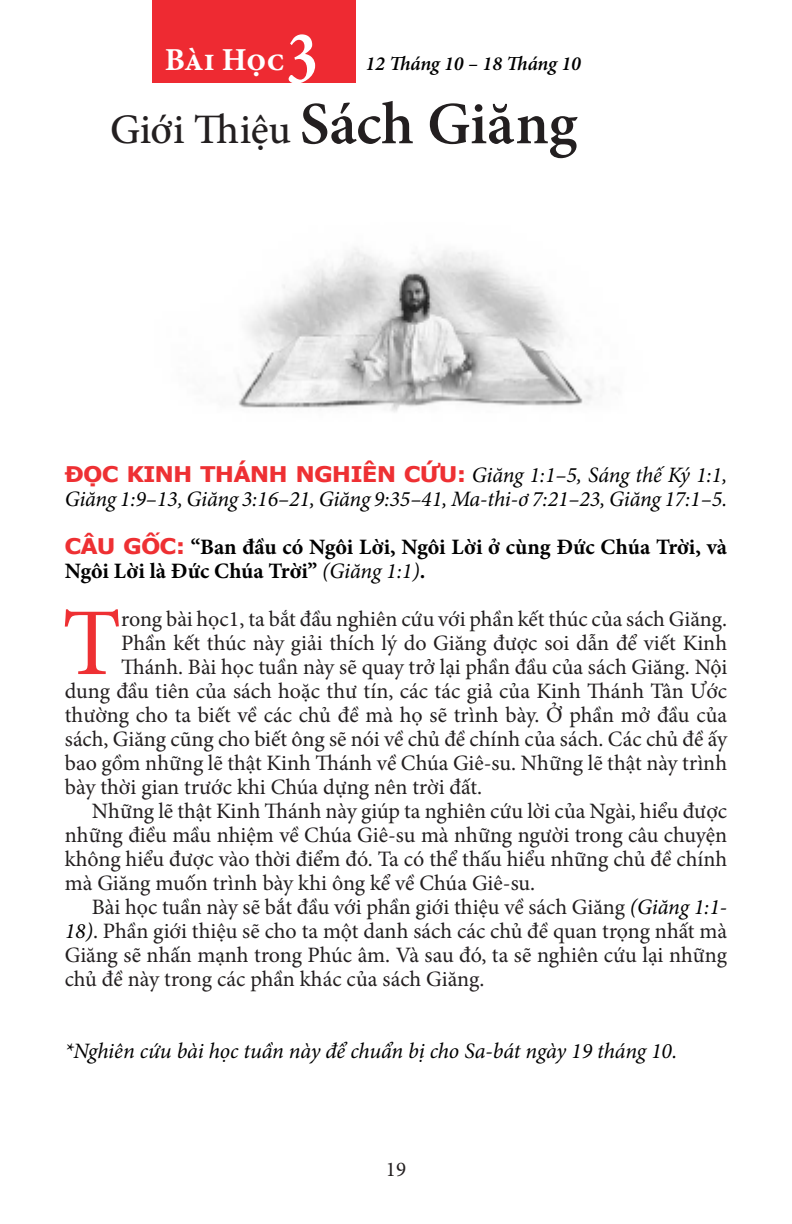
<style>
.page{position:relative;width:792px;height:1224px;background:#fff}
.page>*{position:absolute;margin:0;border:0;box-sizing:border-box;transform-origin:0 0}
.FirstLineBody-TNHV{font:95.8px "Minion Pro";color:#ee3033}
.LessonNumber-TNHV{font:600 80px "Minion Pro";color:#fff;scale:.9 1}
.Titile{font:500 42px "Minion Pro";letter-spacing:-.01em;color:#231f20}
.t1{font:700 32px "Minion Pro";letter-spacing:-.01em;color:#fff}
.FirstLineBody-TNHV-2{font:22px "Minion Pro";color:#231f20}
.BodyText-TNHV{font:22px/24px "Minion Pro";color:#231f20;text-align:justify}
.NO_INDENT_BodyText-T{font:italic 22px/24px "Minion Pro";letter-spacing:-.01em;color:#000}
.t2{font:700 22px/24px "Minion Pro";color:#000}
.t3{font:21px "Minion Pro";color:#231f20}
.LessonDate-TNHV{font:italic 600 20px "Minion Pro";letter-spacing:-.005em;color:#000}
.s1{font-weight:600;font-size:60px}
.s2{font-family:"Tahoma";font-weight:700;font-style:normal;font-size:21.6px;color:#ee3033}
.s3{font-family:"Tahoma";font-size:21.6px;color:#ee3033}
.s4{font-weight:400;font-style:italic}
.s5{font-style:italic;color:#000}
</style>
<div class="page">
<div style="left:152px;top:0;width:204px;height:83px;background:#ee2a32"></div>
<img style="left:238px;top:248px;width:355px;height:164px">
<p class="LessonNumber-TNHV" style="left:285px;top:-10px;width:42px">3</p>
<h3 class="t1" style="left:165px;top:37px;width:121px">Bài Học</h3>
<p class="LessonDate-TNHV" style="left:365px;top:50px;width:217px">12 Tháng 10 – 18 Tháng 10</p>
<p class="Titile" style="left:110px;top:101px;width:469px">Giới Thiệu <span class="s1">Sách Giăng</span></p>
<p class="NO_INDENT_BodyText-T" style="left:65px;top:463px;width:664px"><span class="s2">ĐỌC KINH THÁNH NGHIÊN CỨU:</span> Giăng 1:1–5, Sáng thế Ký 1:1,<br>Giăng 1:9–13, Giăng 3:16–21, Giăng 9:35–41, Ma-thi-ơ 7:21–23, Giăng 17:1–5.</p>
<p class="t2" style="left:65px;top:535px;width:664px"><span class="s3">CÂU GỐC:</span> “Ban đầu có Ngôi Lời, Ngôi Lời ở cùng Đức Chúa Trời, và<br>Ngôi Lời là Đức Chúa Trời” <span class="s4">(Giăng 1:1)</span>.</p>
<p class="FirstLineBody-TNHV" style="left:62px;top:579px;width:61px">T</p>
<p class="FirstLineBody-TNHV-2" style="left:121px;top:604px;width:607px">rong bài học1, ta bắt đầu nghiên cứu với phần kết thúc của sách Giăng.</p>
<p class="FirstLineBody-TNHV-2" style="left:121px;top:628px;width:607px">Phần kết thúc này giải thích lý do Giăng được soi dẫn để viết Kinh</p>
<p class="FirstLineBody-TNHV-2" style="left:121px;top:652px;width:608px">Thánh. Bài học tuần này sẽ quay trở lại phần đầu của sách Giăng. Nội</p>
<p class="FirstLineBody-TNHV-2" style="left:65px;top:676px;width:664px">dung đầu tiên của sách hoặc thư tín, các tác giả của Kinh Thánh Tân Ước</p>
<p class="FirstLineBody-TNHV-2" style="left:65px;top:700px;width:664px">thường cho ta biết về các chủ đề mà họ sẽ trình bày. Ở phần mở đầu của</p>
<p class="FirstLineBody-TNHV-2" style="left:65px;top:724px;width:664px">sách, Giăng cũng cho biết ông sẽ nói về chủ đề chính của sách. Các chủ đề ấy</p>
<p class="FirstLineBody-TNHV-2" style="left:65px;top:748px;width:664px">bao gồm những lẽ thật Kinh Thánh về Chúa Giê-su. Những lẽ thật này trình</p>
<p class="FirstLineBody-TNHV-2" style="left:65px;top:772px;width:419px">bày thời gian trước khi Chúa dựng nên trời đất.</p>
<p class="BodyText-TNHV" style="left:65px;top:799px;width:664px;text-indent:27px">Những lẽ thật Kinh Thánh này giúp ta nghiên cứu lời của Ngài, hiểu được những điều mầu nhiệm về Chúa Giê-su mà những người trong câu chuyện không hiểu được vào thời điểm đó. Ta có thể thấu hiểu những chủ đề chính mà Giăng muốn trình bày khi ông kể về Chúa Giê-su.</p>
<p class="BodyText-TNHV" style="left:65px;top:895px;width:664px;text-indent:27px">Bài học tuần này sẽ bắt đầu với phần giới thiệu về sách Giăng <span class="s5">(Giăng 1:1- 18)</span>. Phần giới thiệu sẽ cho ta một danh sách các chủ đề quan trọng nhất mà Giăng sẽ nhấn mạnh trong Phúc âm. Và sau đó, ta sẽ nghiên cứu lại những chủ đề này trong các phần khác của sách Giăng.</p>
<p class="NO_INDENT_BodyText-T" style="left:65px;top:1039px;width:614px">*Nghiên cứu bài học tuần này để chuẩn bị cho Sa-bát ngày 19 tháng 10.</p>
<p class="t3" style="left:386px;top:1155px;width:22px">19</p>
</div>
